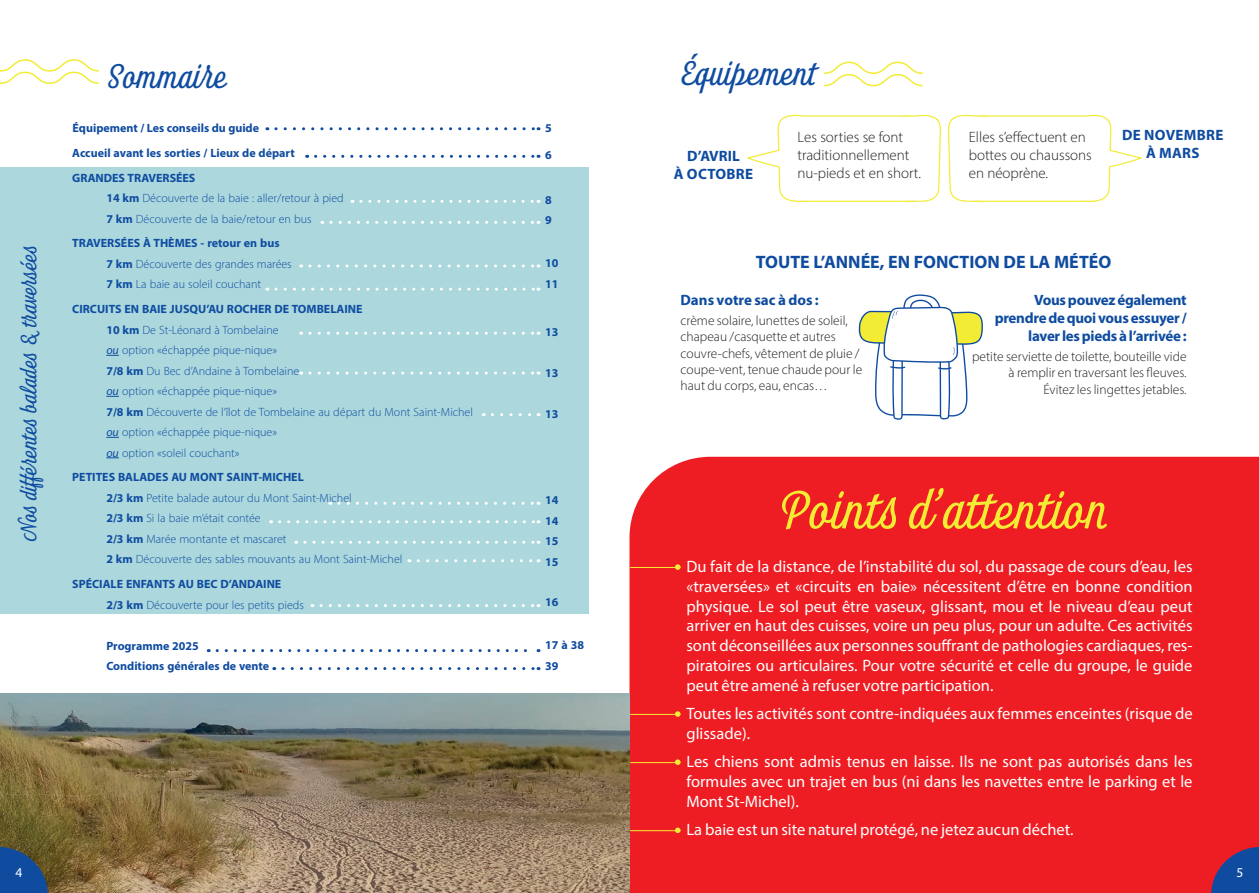
<style>
.page{position:relative;width:1259px;height:893px;background:#fff}
.page>*{position:absolute;margin:0;border:0;box-sizing:border-box;transform-origin:0 0}
.t1{font:54px "Look Script";letter-spacing:.015em;color:#f3ec34}
.t2{font:34.5px "Look Script";color:#0f4ca0}
.t3{font:22.5px "Look Script";color:#0f4ca0}
.t4{font:700 18px "Myriad Pro";color:#0f4ca0}
.t5{font:16.5px/19.8px "Myriad Pro";color:#fff;text-align:justify}
.t6{font:300 15px/18px "Myriad Pro";color:#231f20}
.t7{font:700 15px/18px "Myriad Pro";letter-spacing:-.02em;color:#0f4ca0;text-align:right}
.t8{font:700 15px "Myriad Pro";color:#0f4ca0}
.t9{font:700 15px/18px "Myriad Pro";letter-spacing:.01em;color:#0f4ca0;text-align:center}
.t10{font:700 15px/18px "Myriad Pro";letter-spacing:.02em;color:#0f4ca0;text-align:center}
.t11{font:300 13.5px/16.2px "Myriad Pro";color:#231f20;text-align:right}
.t12{font:13.5px "Myriad Pro";color:#fff}
.t13{font:300 12px/20.5px "Myriad Pro";color:#0f4ca0}
.t14{font:700 12px/20.5px "Myriad Pro";color:#0f4ca0}
.s1{font-weight:700}
.s2{font-weight:400;font-style:italic}
.s3{font-weight:300}
</style>
<div class="page">
<svg style="left:823px;top:61px;width:100px;height:26px"></svg>
<div style="left:0;top:167px;width:588px;height:447px;background:#acd8dd"></div>
<div style="left:629px;top:457px;width:630px;height:436px;background:#ee1d23"></div>
<svg style="left:1211px;top:847px;width:48px;height:46px;background:#434082"></svg>
<img style="left:0;top:693px;width:629px;height:200px">
<svg style="left:0;top:847px;width:48px;height:46px;background:#224d82"></svg>
<svg style="left:747px;top:115px;width:194px;height:87px"></svg>
<svg style="left:948px;top:115px;width:193px;height:87px"></svg>
<svg style="left:858px;top:294px;width:125px;height:126px"></svg>
<hr style="left:630px;top:830px;width:50px;height:1px;background:#f3ec34">
<svg style="left:675px;top:827px;width:5px;height:6px"></svg>
<hr style="left:630px;top:762px;width:50px;height:1px;background:#f3ec34">
<svg style="left:675px;top:759px;width:5px;height:6px"></svg>
<hr style="left:630px;top:714px;width:50px;height:1px;background:#f3ec34">
<svg style="left:675px;top:711px;width:5px;height:6px"></svg>
<hr style="left:630px;top:567px;width:50px;height:1px;background:#f3ec34">
<svg style="left:675px;top:564px;width:5px;height:6px"></svg>
<svg style="left:0;top:59px;width:100px;height:25px"></svg>
<svg style="left:106px;top:355px;width:13px;height:1px"></svg>
<svg style="left:106px;top:396px;width:13px;height:1px"></svg>
<svg style="left:106px;top:437px;width:13px;height:1px"></svg>
<svg style="left:106px;top:457px;width:13px;height:1px"></svg>
<svg style="left:361px;top:200px;width:178px;height:3px"></svg>
<svg style="left:331px;top:221px;width:208px;height:3px"></svg>
<svg style="left:310px;top:264px;width:229px;height:3px"></svg>
<svg style="left:276px;top:288px;width:263px;height:3px"></svg>
<svg style="left:310px;top:332px;width:229px;height:3px"></svg>
<svg style="left:310px;top:372px;width:229px;height:3px"></svg>
<svg style="left:339px;top:502px;width:200px;height:3px"></svg>
<svg style="left:305px;top:541px;width:234px;height:3px"></svg>
<svg style="left:321px;top:604px;width:218px;height:3px"></svg>
<svg style="left:279px;top:520px;width:260px;height:3px"></svg>
<svg style="left:418px;top:559px;width:121px;height:3px"></svg>
<svg style="left:492px;top:413px;width:47px;height:3px"></svg>
<svg style="left:276px;top:127px;width:263px;height:3px"></svg>
<svg style="left:217px;top:649px;width:322px;height:3px"></svg>
<svg style="left:283px;top:667px;width:256px;height:3px"></svg>
<svg style="left:315px;top:155px;width:224px;height:3px"></svg>
<h3 class="t3" style="left:15px;top:542px;width:297px;rotate:-90deg">Nos différentes balades &amp; traversées</h3>
<h2 class="t2" style="left:106px;top:54px;width:123px">Sommaire</h2>
<h2 class="t2" style="left:680px;top:52px;width:137px">Équipement</h2>
<p class="t14" style="left:72px;top:115px;width:224px;line-height:24.8px">Équipement / Les conseils du guide<br>Accueil avant les sorties / Lieux de départ<br>GRANDES TRAVERSÉES</p>
<p class="t13" style="left:106px;top:188px;width:239px"><span class="s1">14 km</span> Découverte de la baie : aller/retour à pied<br><span class="s1">7 km</span> Découverte de la baie/retour en bus</p>
<p class="t13" style="left:106px;top:233px;width:187px;text-indent:-34px"><span class="s1">TRAVERSÉES À THÈMES - retour en bus<br>7 km</span> Découverte des grandes marées<br><span class="s1">7 km</span> La baie au soleil couchant</p>
<p class="t13" style="left:106px;top:299px;width:368px;text-indent:-34px"><span class="s1">CIRCUITS EN BAIE JUSQU’AU ROCHER DE TOMBELAINE<br>10 km</span> De St-Léonard à Tombelaine<br><span class="s2">ou</span> option «échappée pique-nique»<br><span class="s1">7/8 km</span> Du Bec d’Andaine à Tombelaine<br><span class="s2">ou</span> option «échappée pique-nique»<br><span class="s1">7/8 km</span> Découverte de l’îlot de Tombelaine au départ du Mont Saint-Michel <span class="s2">ou</span> option «échappée pique-nique»<br><span class="s2">ou</span> option «soleil couchant»</p>
<p class="t13" style="left:106px;top:467px;width:297px;text-indent:-34px"><span class="s1">PETITES BALADES AU MONT SAINT-MICHEL<br>2/3 km</span> Petite balade autour du Mont Saint-Michel<br><span class="s1">2/3 km</span> Si la baie m’était contée<br><span class="s1">2/3 km</span> Marée montante et mascaret<br><span class="s1">2 km</span> Découverte des sables mouvants au Mont Saint-Michel</p>
<p class="t14" style="left:106px;top:573px;width:199px;text-indent:-34px">SPÉCIALE ENFANTS AU BEC D’ANDAINE<br>2/3 km <span class="s3">Découverte pour les petits pieds</span></p>
<p class="t14" style="left:106px;top:635px;width:164px">Programme 2025<br>Conditions générales de vente</p>
<p class="t14" style="left:545px;top:117px;width:8px">5</p>
<p class="t14" style="left:545px;top:145px;width:8px">6</p>
<p class="t14" style="left:545px;top:189px;width:8px">8<br>9</p>
<p class="t14" style="left:545px;top:253px;width:15px">10<br>11</p>
<p class="t14" style="left:545px;top:321px;width:15px">13</p>
<p class="t14" style="left:545px;top:362px;width:15px">13</p>
<p class="t14" style="left:545px;top:403px;width:15px">13</p>
<p class="t14" style="left:545px;top:489px;width:15px;text-align:justify">14<br>14<br>15<br>15</p>
<p class="t14" style="left:545px;top:591px;width:15px">16</p>
<p class="t14" style="left:545px;top:635px;width:40px">17 à 38<br>39</p>
<p class="t9" style="left:674px;top:146px;width:81px">D’AVRIL<br>À OCTOBRE</p>
<p class="t6" style="left:797px;top:128px;width:125px">Les sorties se font traditionnellement nu-pieds et en short.</p>
<p class="t6" style="left:968px;top:128px;width:125px">Elles s’effectuent en bottes ou chaussons en néoprène.</p>
<p class="t10" style="left:1122px;top:125px;width:103px">DE NOVEMBRE<br>À MARS</p>
<p class="t4" style="left:756px;top:250px;width:357px">TOUTE L’ANNÉE, EN FONCTION DE LA MÉTÉO</p>
<p class="t8" style="left:680px;top:290px;width:140px">Dans votre sac à dos :</p>
<p class="t11" style="left:680px;top:313px;width:183px;text-align:left">crème solaire, lunettes de soleil, chapeau /casquette et autres couvre-chefs, vêtement de pluie / coupe-vent, tenue chaude pour le haut du corps, eau, encas…</p>
<p class="t7" style="left:994px;top:290px;width:193px">Vous pouvez également prendre de quoi vous essuyer / laver les pieds à l’arrivée :</p>
<p class="t11" style="left:972px;top:349px;width:216px">petite serviette de toilette, bouteille vide à remplir en traversant les fleuves.<br>Évitez les lingettes jetables.</p>
<h1 class="t1" style="left:780px;top:476px;width:330px">Points d’attention</h1>
<p class="t5" style="left:686px;top:556px;width:508px">Du fait de la distance, de l’instabilité du sol, du passage de cours d’eau, les «traversées» et «circuits en baie» nécessitent d’être en bonne condition physique. Le sol peut être vaseux, glissant, mou et le niveau d’eau peut arriver en haut des cuisses, voire un peu plus, pour un adulte. Ces activités sont déconseillées aux personnes souffrant de pathologies cardiaques, res&shy;piratoires ou articulaires. Pour votre sécurité et celle du groupe, le guide peut être amené à refuser votre participation.</p>
<p class="t5" style="left:686px;top:703px;width:508px">Toutes les activités sont contre-indiquées aux femmes enceintes (risque de glissade).</p>
<p class="t5" style="left:686px;top:751px;width:507px">Les chiens sont admis tenus en laisse. Ils ne sont pas autorisés dans les formules avec un trajet en bus (ni dans les navettes entre le parking et le Mont St-Michel).</p>
<p class="t5" style="left:686px;top:819px;width:389px">La baie est un site naturel protégé, ne jetez aucun déchet.</p>
<p class="t12" style="left:15px;top:864px;width:8px">4</p>
<p class="t12" style="left:1236px;top:864px;width:8px">5</p>
</div>
